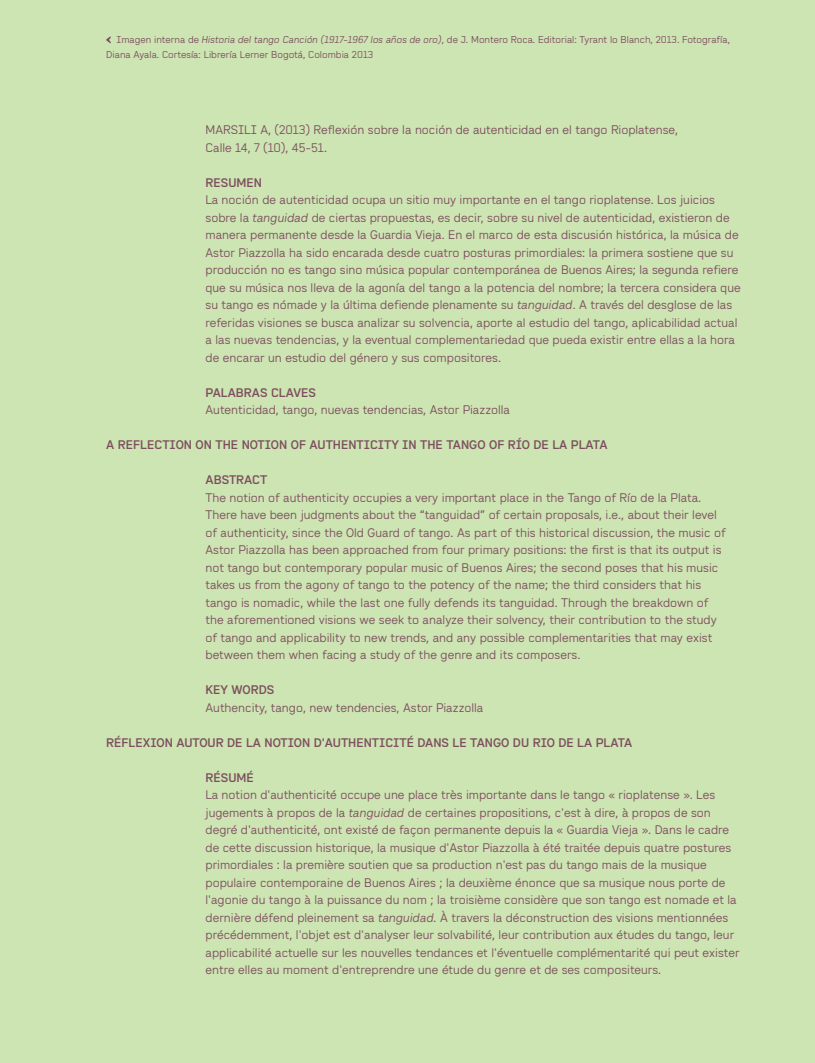
<style>
.page{position:relative;width:815px;height:1063px;background:#cde4b3}
.page>*{position:absolute;margin:0;border:0;box-sizing:border-box;transform-origin:0 0}
.t1{font:12.5px/17.5px "Wedding Sans";color:#7d4f5e}
.t2{font:500 12.5px "Wedding Sans";color:#7d4f5e}
.t3{font:10px/15px "Wedding Sans";color:#7d4f5e}
.s1{font-style:italic}
</style>
<div class="page">
<svg style="left:106px;top:36px;width:5px;height:7px"></svg>
<p class="t3" style="left:106px;top:32px;width:625px;text-indent:10px">Imagen interna de <span class="s1">Historia del tango Canción (1917-1967 los años de oro)</span>, de J. Montero Roca. Editorial: Tyrant lo Blanch, 2013. Fotografía,<br>Diana Ayala. Cortesía: Librería Lerner Bogotá, Colombia 2013</p>
<p class="t1" style="left:206px;top:121px;width:474px">MARSILI A, (2013) Reflexión sobre la noción de autenticidad en el tango Rioplatense,<br>Calle 14, 7 (10), 45-51.</p>
<p class="t2" style="left:206px;top:175px;width:17px">RESUMEN</p>
<p class="t1" style="left:206px;top:191px;width:537px">La noción de autenticidad ocupa un sitio muy importante en el tango rioplatense. Los juicios sobre la <span class="s1">tanguidad</span> de ciertas propuestas, es decir, sobre su nivel de autenticidad, existieron de manera permanente desde la Guardia Vieja. En el marco de esta discusión histórica, la música de Astor Piazzolla ha sido encarada desde cuatro posturas primordiales: la primera sostiene que su producción no es tango sino música popular contemporánea de Buenos Aires; la segunda refiere que su música nos lleva de la agonía del tango a la potencia del nombre; la tercera considera que su tango es nómade y la última defiende plenamente su <span class="s1">tanguidad</span>. A través del desglose de las referidas visiones se busca analizar su solvencia, aporte al estudio del tango, aplicabilidad actual a las nuevas tendencias, y la eventual complementariedad que pueda existir entre ellas a la hora de encarar un estudio del género y sus compositores.</p>
<p class="t2" style="left:206px;top:385px;width:16px">PALABRAS</p>
<p class="t2" style="left:271px;top:385px;width:9px">CLAVES</p>
<p class="t1" style="left:206px;top:401px;width:306px">Autenticidad, tango, nuevas tendencias, Astor Piazzolla</p>
<p class="t2" style="left:106px;top:438px;width:28px">A REFLECTION</p>
<p class="t2" style="left:196px;top:438px;width:29px">ON THE</p>
<p class="t2" style="left:242px;top:438px;width:17px">NOTION</p>
<p class="t2" style="left:291px;top:438px;width:36px">OF AUTHENTICITY</p>
<p class="t2" style="left:402px;top:438px;width:27px">IN THE</p>
<p class="t2" style="left:446px;top:438px;width:16px">TANGO</p>
<p class="t2" style="left:489px;top:438px;width:98px">OF RÍO DE LA PLATA</p>
<p class="t2" style="left:206px;top:473px;width:17px">ABSTRACT</p>
<p class="t1" style="left:206px;top:489px;width:522px">The notion of authenticity occupies a very important place in the Tango of Río de la Plata.<br>There have been judgments about the “tanguidad” of certain proposals, i.e., about their level of authenticity, since the Old Guard of tango. As part of this historical discussion, the music of Astor Piazzolla has been approached from four primary positions: the first is that its output is not tango but contemporary popular music of Buenos Aires; the second poses that his music takes us from the agony of tango to the potency of the name; the third considers that his tango is nomadic, while the last one fully defends its tanguidad. Through the breakdown of the aforementioned visions we seek to analyze their solvency, their contribution to the study of tango and applicability to new trends, and any possible complementarities that may exist between them when facing a study of the genre and its composers.</p>
<p class="t2" style="left:206px;top:683px;width:46px">KEY WORDS</p>
<p class="t1" style="left:206px;top:699px;width:279px">Authencity, tango, new tendencies, Astor Piazzolla</p>
<p class="t2" style="left:106px;top:735px;width:53px">RÉFLEXION</p>
<p class="t2" style="left:176px;top:735px;width:9px">AUTOUR</p>
<p class="t2" style="left:227px;top:735px;width:46px">DELANOTION</p>
<p class="t2" style="left:314px;top:735px;width:20px">D'AUTHENTICIT</p>
<p class="t2" style="left:407px;top:735px;width:20px">É DANS</p>
<p class="t2" style="left:453px;top:735px;width:27px">LE TANGO</p>
<p class="t2" style="left:513px;top:735px;width:99px">DU RIO DE LA PLATA</p>
<p class="t2" style="left:206px;top:770px;width:25px">RÉSUM</p>
<p class="t2" style="left:247px;top:770px;width:9px">É</p>
<p class="t1" style="left:206px;top:786px;width:536px">La notion d'authenticité occupe une place très importante dans le tango « rioplatense ». Les jugements à propos de la <span class="s1">tanguidad</span> de certaines propositions, c'est à dire, à propos de son degré d'authenticité, ont existé de façon permanente depuis la « Guardia Vieja ». Dans le cadre de cette discussion historique, la musique d'Astor Piazzolla à été traitée depuis quatre postures primordiales : la première soutien que sa production n'est pas du tango mais de la musique populaire contemporaine de Buenos Aires ; la deuxième énonce que sa musique nous porte de l'agonie du tango à la puissance du nom ; la troisième considère que son tango est nomade et la dernière défend pleinement sa <span class="s1">tanguidad.</span> À travers la déconstruction des visions mentionnées précédemment, l'objet est d'analyser leur solvabilité, leur contribution aux études du tango, leur applicabilité actuelle sur les nouvelles tendances et l'éventuelle complémentarité qui peut exister entre elles au moment d'entreprendre une étude du genre et de ses compositeurs.</p>
</div>
